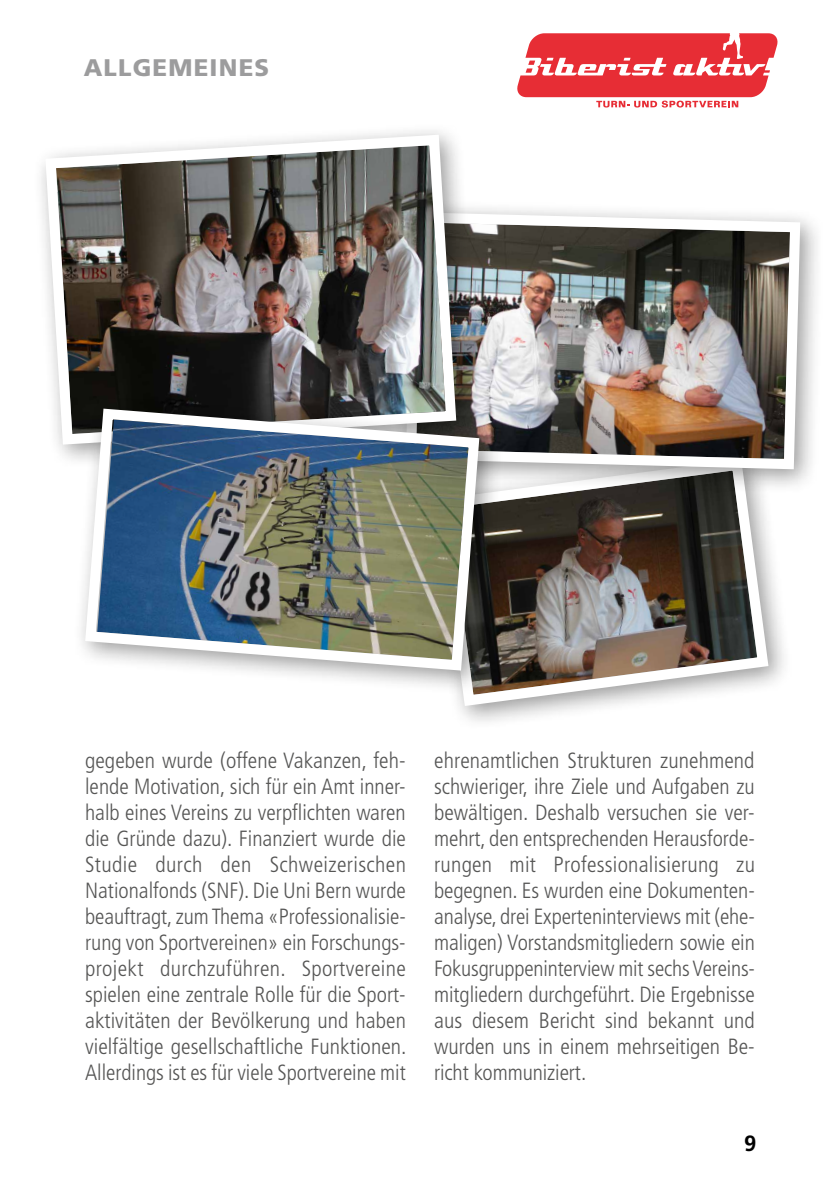
<style>
.page{position:relative;width:840px;height:1191px;background:#fff}
.page>*{position:absolute;margin:0;border:0;box-sizing:border-box;transform-origin:0 0}
.t1{font:900 24px "Frutiger";letter-spacing:.05em;color:#9c9c9d}
.t2{font:300 condensed 22px/26px "Frutiger";color:#565655;text-align:justify}
.t3{font:700 22px "Frutiger";color:#000}
</style>
<div class="page">
<svg style="left:517px;top:33px;width:261px;height:75px"></svg>
<div style="left:425px;top:447px;width:367px;height:283px;background:#000;opacity:.4"></div>
<img style="left:431px;top:494px;width:342px;height:217px">
<div style="left:392px;top:199px;width:432px;height:295px;background:#000;opacity:.4"></div>
<img style="left:480px;top:207px;width:324px;height:267px">
<div style="left:32px;top:122px;width:448px;height:347px;background:#000;opacity:.4"></div>
<img style="left:40px;top:129px;width:421px;height:321px">
<div style="left:72px;top:396px;width:431px;height:299px;background:#000;opacity:.4"></div>
<img style="left:80px;top:403px;width:404px;height:273px">
<p class="t1" style="left:84px;top:53px;width:187px">ALLGEMEINES</p>
<p class="t2" style="left:85px;top:747px;width:323px">gegeben wurde (offene Vakanzen, feh&shy;lende Motivation, sich für ein Amt inner&shy;halb eines Vereins zu verpflichten waren die Gründe dazu). Finanziert wurde die Studie durch den Schweizerischen Nationalfonds (SNF). Die Uni Bern wurde beauftragt, zum Thema «Professionalisie&shy;rung von Sportvereinen» ein Forschungs&shy;projekt durchzuführen. Sportvereine spielen eine zentrale Rolle für die Sport&shy;aktivitäten der Bevölkerung und haben vielfältige gesellschaftliche Funktionen.<br>Allerdings ist es für viele Sportvereine mit</p>
<p class="t2" style="left:434px;top:747px;width:322px">ehrenamtlichen Strukturen zunehmend schwieriger, ihre Ziele und Aufgaben zu bewältigen. Deshalb versuchen sie ver&shy;mehrt, den entsprechenden Herausforde&shy;rungen mit Professionalisierung zu begegnen. Es wurden eine Dokumenten&shy;analyse, drei Experteninterviews mit (ehe&shy;maligen) Vorstandsmitgliedern sowie ein Fokusgruppeninterview mit sechs Vereins&shy;mitgliedern durchgeführt. Die Ergebnisse aus diesem Bericht sind bekannt und wurden uns in einem mehrseitigen Be&shy;richt kommuniziert.</p>
<p class="t3" style="left:743px;top:1130px;width:14px">9</p>
</div>
